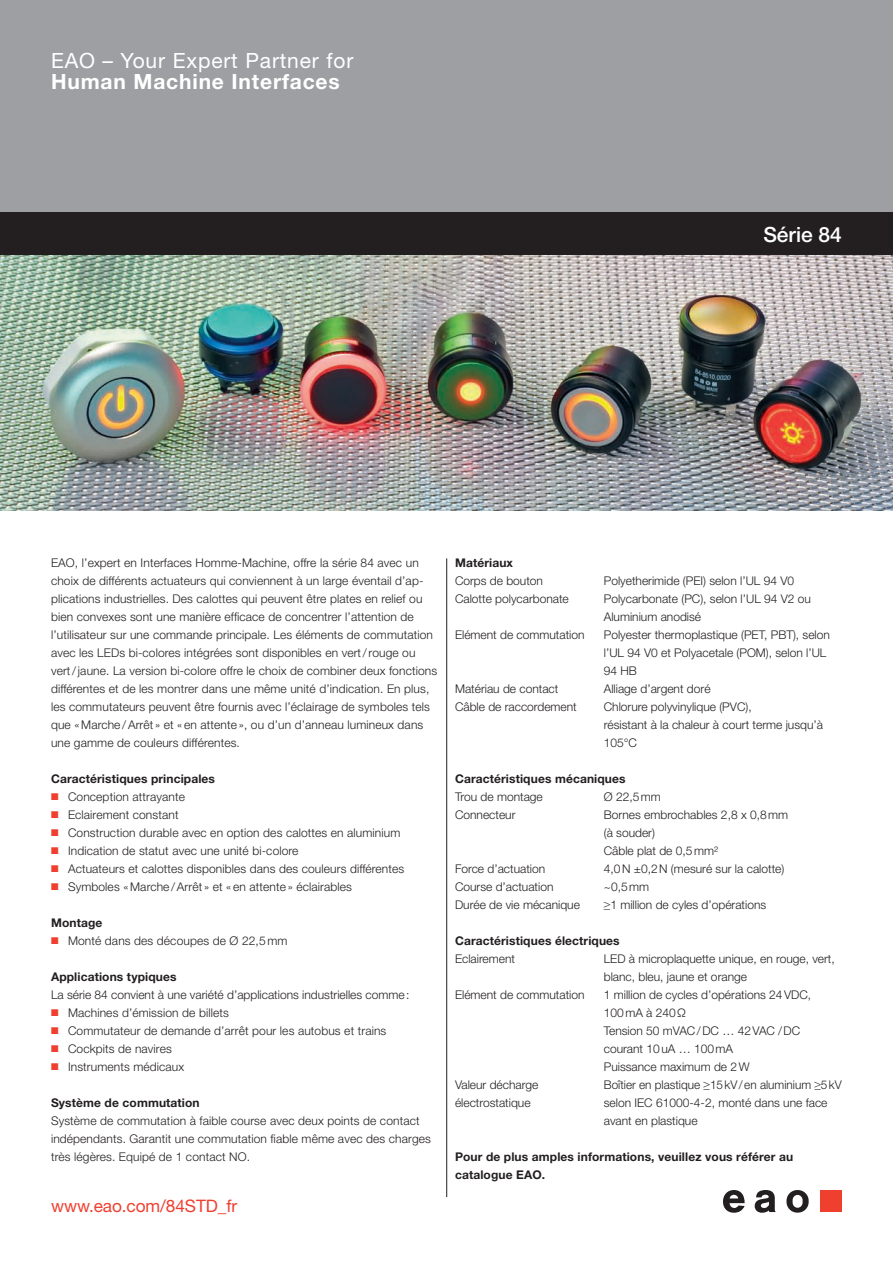
<style>
.page{position:relative;width:893px;height:1263px;background:#fff}
.page>*{position:absolute;margin:0;border:0;box-sizing:border-box;transform-origin:0 0}
.t1{font:21px "Helvetica Neue LT";letter-spacing:.04em;color:#fff}
.t2{font:700 21px "Helvetica Neue LT";letter-spacing:.04em;color:#fff}
.t3{font:500 21px "Helvetica Neue LT";color:#fff}
.t4{font:17.25px "Helvetica Neue LT";letter-spacing:-.005em;color:#ef3f2f}
.E_04_Grundtext_Einzu{font:300 12px/18px "Helvetica Neue LT";color:#231f20}
.F_01_Grundtext{font:300 12px/18px "Helvetica Neue LT";letter-spacing:.01em;color:#231f20}
.D_03_Aufzählung_Grun{font:300 12px "Helvetica Neue LT";letter-spacing:.01em;color:#231f20}
.E_03_Aufzählung_Grun{font:300 12px "Helvetica Neue LT";letter-spacing:.01em;color:#231f20}
.E_01_Grundtext{font:300 12px/18px "Helvetica Neue LT";letter-spacing:.01em;color:#231f20}
.E_02_Zwischentitel_s{font:700 12px "Helvetica Neue LT";letter-spacing:.01em;color:#231f20}
.E_04_Grundtext_Einzu-2{font:700 12px "Helvetica Neue LT";letter-spacing:.01em;color:#231f20}
.D_04_Grundtext_Einzu{font:300 12px "Helvetica Neue LT";color:#231f20}
.s1{color:#ef3f2f}
.s2{font-weight:400}
</style>
<div class="page">
<img style="left:0;top:255px;width:893px;height:255px">
<div style="left:0;top:0;width:893px;height:213px;background:#9d9fa2"></div>
<svg style="left:786px;top:1190px;width:23px;height:22px"></svg>
<svg style="left:723px;top:1190px;width:22px;height:23px"></svg>
<div style="left:821px;top:1190px;width:21px;height:22px;background:#ef3f2f"></div>
<svg style="left:755px;top:1190px;width:21px;height:23px"></svg>
<hr style="left:446px;top:558px;width:1px;height:639px;background:#231f20">
<div style="left:0;top:213px;width:893px;height:42px;background:#231f20"></div>
<p class="t1" style="left:51px;top:48px;width:304px">EAO – Your Expert Partner for</p>
<p class="t2" style="left:51px;top:68px;width:290px">Human Machine Interfaces</p>
<p class="t3" style="left:763px;top:222px;width:80px">Série 84</p>
<p class="F_01_Grundtext" style="left:51px;top:553px;width:388px">EAO, l’expert en Interfaces Homme-Machine, offre la série 84 avec un choix de différents actuateurs qui conviennent à un large éventail d’ap&shy;plications industrielles. Des calottes qui peuvent être plates en relief ou bien convexes sont une manière efficace de concentrer l’attention de l’utilisateur sur une commande principale. Les éléments de commutation avec les LEDs bi-colores intégrées sont disponibles en vert/rouge ou vert/jaune. La version bi-colore offre le choix de combiner deux fonctions différentes et de les montrer dans une même unité d’indication. En plus, les commutateurs peuvent être fournis avec l’éclairage de symboles tels que « Marche /Arrêt » et « en attente », ou d’un d’anneau lumineux dans une gamme de couleurs différentes.</p>
<p class="E_02_Zwischentitel_s" style="left:51px;top:771px;width:166px">Caractéristiques principales</p>
<p class="D_03_Aufzählung_Grun" style="left:51px;top:789px;width:135px"><span class="s1">■</span> Conception attrayante</p>
<p class="D_03_Aufzählung_Grun" style="left:51px;top:807px;width:129px"><span class="s1">■</span> Eclairement constant</p>
<p class="D_03_Aufzählung_Grun" style="left:51px;top:825px;width:351px"><span class="s1">■</span> Construction durable avec en option des calottes en aluminium</p>
<p class="D_03_Aufzählung_Grun" style="left:51px;top:843px;width:249px"><span class="s1">■</span> Indication de statut avec une unité bi-colore</p>
<p class="D_03_Aufzählung_Grun" style="left:51px;top:861px;width:355px"><span class="s1">■</span> Actuateurs et calottes disponibles dans des couleurs différentes</p>
<p class="D_03_Aufzählung_Grun" style="left:51px;top:879px;width:302px"><span class="s1">■</span> Symboles « Marche /Arrêt » et « en attente » éclairables</p>
<p class="E_02_Zwischentitel_s" style="left:51px;top:915px;width:53px">Montage</p>
<p class="E_03_Aufzählung_Grun" style="left:51px;top:933px;width:238px"><span class="s1">■</span> Monté dans des découpes de Ø 22,5 mm</p>
<p class="E_02_Zwischentitel_s" style="left:51px;top:969px;width:127px">Applications typiques</p>
<p class="D_04_Grundtext_Einzu" style="left:51px;top:987px;width:360px">La série 84 convient à une variété d’applications industrielles comme:</p>
<p class="E_03_Aufzählung_Grun" style="left:51px;top:1005px;width:179px"><span class="s1">■</span> Machines d’émission de billets</p>
<p class="E_03_Aufzählung_Grun" style="left:51px;top:1023px;width:337px"><span class="s1">■</span> Commutateur de demande d’arrêt pour les autobus et trains</p>
<p class="E_03_Aufzählung_Grun" style="left:51px;top:1041px;width:122px"><span class="s1">■</span> Cockpits de navires</p>
<p class="E_03_Aufzählung_Grun" style="left:51px;top:1059px;width:135px"><span class="s1">■</span> Instruments médicaux</p>
<p class="E_02_Zwischentitel_s" style="left:51px;top:1095px;width:150px">Système de commutation</p>
<p class="E_01_Grundtext" style="left:51px;top:1111px;width:381px">Système de commutation à faible course avec deux points de contact indépendants. Garantit une commutation fiable même avec des charges très légères. Equipé de 1 contact NO.</p>
<p class="t4" style="left:51px;top:1195px;width:188px">www.eao.com/84STD_fr</p>
<p class="E_02_Zwischentitel_s" style="left:455px;top:555px;width:60px">Matériaux</p>
<p class="E_04_Grundtext_Einzu" style="left:455px;top:571px;width:90px">Corps de bouton</p>
<p class="E_04_Grundtext_Einzu" style="left:604px;top:571px;width:192px">Polyetherimide (PEI) selon l’UL 94 V0</p>
<p class="E_04_Grundtext_Einzu" style="left:455px;top:589px;width:115px">Calotte polycarbonate</p>
<p class="E_04_Grundtext_Einzu" style="left:604px;top:589px;width:209px">Polycarbonate (PC), selon l’UL 94 V2 ou</p>
<p class="E_04_Grundtext_Einzu" style="left:604px;top:607px;width:99px">Aluminium anodisé</p>
<p class="E_04_Grundtext_Einzu" style="left:455px;top:625px;width:131px">Elément de commutation</p>
<p class="E_04_Grundtext_Einzu" style="left:604px;top:625px;width:228px">Polyester thermoplastique (PET, PBT), selon l’UL 94 V0 et Polyacetale (POM), selon l’UL<br>94 HB</p>
<p class="E_04_Grundtext_Einzu" style="left:455px;top:679px;width:105px">Matériau de contact</p>
<p class="E_04_Grundtext_Einzu" style="left:604px;top:679px;width:108px">Alliage d’argent doré</p>
<p class="E_04_Grundtext_Einzu" style="left:455px;top:697px;width:123px">Câble de raccordement</p>
<p class="E_04_Grundtext_Einzu" style="left:604px;top:697px;width:149px">Chlorure polyvinylique (PVC),</p>
<p class="E_04_Grundtext_Einzu" style="left:604px;top:715px;width:221px">résistant à la chaleur à court terme jusqu’à<br>105°C</p>
<p class="E_02_Zwischentitel_s" style="left:455px;top:771px;width:172px">Caractéristiques mécaniques</p>
<p class="E_04_Grundtext_Einzu" style="left:455px;top:787px;width:89px">Trou de montage</p>
<p class="E_04_Grundtext_Einzu" style="left:604px;top:787px;width:59px">Ø 22,5mm</p>
<p class="E_04_Grundtext_Einzu" style="left:455px;top:805px;width:62px">Connecteur</p>
<p class="E_04_Grundtext_Einzu" style="left:604px;top:805px;width:186px">Bornes embrochables 2,8 x 0,8mm (à souder)</p>
<p class="E_04_Grundtext_Einzu" style="left:604px;top:841px;width:116px">Câble plat de 0,5mm²</p>
<p class="E_04_Grundtext_Einzu" style="left:455px;top:859px;width:92px">Force d’actuation</p>
<p class="E_04_Grundtext_Einzu" style="left:604px;top:859px;width:182px">4,0N ±0,2N (mesuré sur la calotte)</p>
<p class="E_04_Grundtext_Einzu" style="left:455px;top:877px;width:100px">Course d’actuation</p>
<p class="E_04_Grundtext_Einzu" style="left:604px;top:877px;width:47px">~0,5mm</p>
<p class="E_04_Grundtext_Einzu" style="left:455px;top:895px;width:126px">Durée de vie mécanique</p>
<p class="E_04_Grundtext_Einzu" style="left:604px;top:895px;width:164px">≥1 million de cyles d’opérations</p>
<p class="E_02_Zwischentitel_s" style="left:455px;top:933px;width:166px">Caractéristiques électriques</p>
<p class="E_04_Grundtext_Einzu" style="left:455px;top:949px;width:62px">Eclairement</p>
<p class="E_04_Grundtext_Einzu" style="left:604px;top:949px;width:232px">LED à microplaquette unique, en rouge, vert, blanc, bleu, jaune et orange</p>
<p class="E_04_Grundtext_Einzu" style="left:455px;top:985px;width:131px">Elément de commutation</p>
<p class="E_04_Grundtext_Einzu" style="left:604px;top:985px;width:209px">1 million de cycles d’opérations 24VDC,<br>100mA à 240<span class="s2">Ω</span></p>
<p class="E_04_Grundtext_Einzu" style="left:604px;top:1021px;width:198px">Tension 50 mVAC/DC … 42VAC /DC</p>
<p class="E_04_Grundtext_Einzu" style="left:604px;top:1039px;width:131px">courant 10uA … 100mA</p>
<p class="E_04_Grundtext_Einzu" style="left:604px;top:1057px;width:147px">Puissance maximum de 2W</p>
<p class="E_04_Grundtext_Einzu" style="left:455px;top:1075px;width:85px">Valeur décharge</p>
<p class="E_04_Grundtext_Einzu" style="left:604px;top:1075px;width:239px">Boîtier en plastique ≥15kV/en aluminium ≥5kV</p>
<p class="E_04_Grundtext_Einzu" style="left:455px;top:1093px;width:77px">électrostatique</p>
<p class="E_04_Grundtext_Einzu" style="left:604px;top:1093px;width:225px">selon IEC 61000-4-2, monté dans une face avant en plastique</p>
<p class="E_04_Grundtext_Einzu-2" style="left:455px;top:1149px;width:340px">Pour de plus amples informations, veuillez vous référer au</p>
<p class="E_04_Grundtext_Einzu-2" style="left:455px;top:1167px;width:92px">catalogue EAO.</p>
</div>
